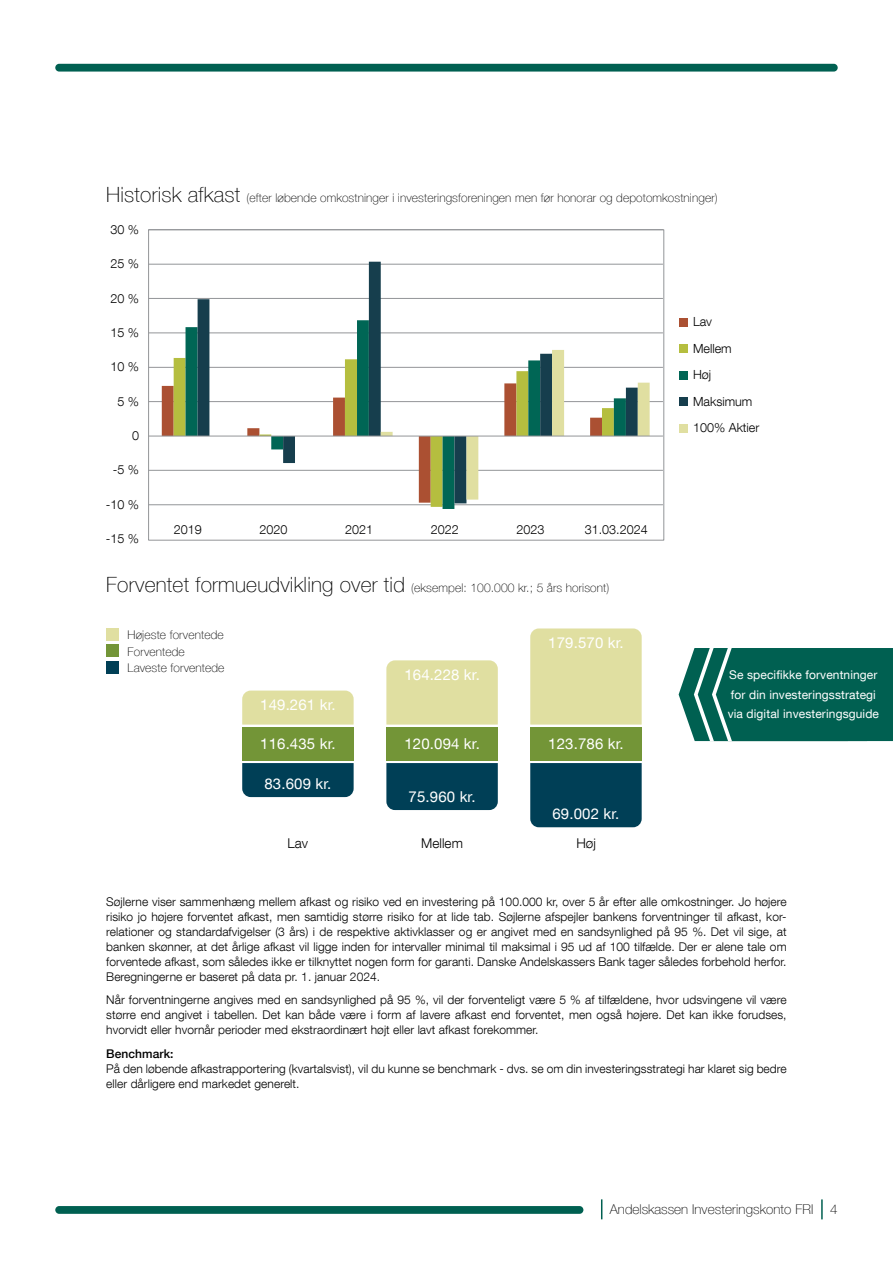
<style>
.page{position:relative;width:893px;height:1263px;background:#fff}
.page>*{position:absolute;margin:0;border:0;box-sizing:border-box;transform-origin:0 0}
.t1{font:15px "Helvetica Neue LT Com";letter-spacing:.01em;color:#fff}
.t2{font:100 13.5px "Helvetica Neue LT Com";letter-spacing:.01em;color:#000}
.t3{font:300 13.5px "Helvetica Neue LT Com";letter-spacing:.005em;color:#000}
.t4{font:300 12.6px/26.5px "Helvetica Neue LT Com";color:#010101}
.t5{font:300 12px/15px "Helvetica Neue LT Com";letter-spacing:.005em;color:#000;text-align:justify}
.t6{font:100 12px/16.5px "Helvetica Neue LT Com";letter-spacing:.01em;color:#000}
.t7{font:12px/19.5px "Helvetica Neue LT Com";letter-spacing:.01em;color:#fff}
.t8{font:500 12px "Helvetica Neue LT Com";letter-spacing:.005em;color:#000}
.s1{font-size:21px}
</style>
<div class="page">
<svg style="left:601px;top:1199px;width:1px;height:20px"></svg>
<hr style="left:821px;top:1199px;width:2px;height:20px;background:#006051">
<div style="left:55px;top:64px;width:783px;height:8px;background:#006051;border-radius:4px"></div>
<div style="left:55px;top:1206px;width:528px;height:8px;background:#006051;border-radius:4px"></div>
<div style="left:106px;top:628px;width:13px;height:13px;background:#e0dfa1"></div>
<div style="left:106px;top:644px;width:13px;height:13px;background:#739537"></div>
<div style="left:106px;top:661px;width:13px;height:13px;background:#003f56"></div>
<svg style="left:242px;top:690px;width:112px;height:35px;background:#e1e0a4"></svg>
<div style="left:386px;top:660px;width:112px;height:65px;background:#e0dfa1"></div>
<div style="left:530px;top:628px;width:112px;height:97px;background:#e0dfa1"></div>
<div style="left:530px;top:727px;width:112px;height:33px;background:#739537"></div>
<div style="left:386px;top:727px;width:112px;height:33px;background:#739537"></div>
<div style="left:242px;top:727px;width:112px;height:33px;background:#739537"></div>
<div style="left:242px;top:763px;width:112px;height:34px;background:#003f56"></div>
<div style="left:386px;top:763px;width:112px;height:47px;background:#003f56"></div>
<div style="left:530px;top:763px;width:112px;height:64px;background:#003f56"></div>
<div style="left:679px;top:318px;width:9px;height:9px;background:#ab5032"></div>
<div style="left:679px;top:344px;width:9px;height:9px;background:#b5be3f"></div>
<div style="left:679px;top:371px;width:9px;height:9px;background:#065"></div>
<div style="left:679px;top:397px;width:9px;height:9px;background:#163e4d"></div>
<div style="left:679px;top:424px;width:9px;height:9px;background:#e0dfa1"></div>
<hr style="left:149px;top:264px;width:514px;height:1px;background:#939598">
<hr style="left:149px;top:298px;width:514px;height:1px;background:#939598">
<hr style="left:149px;top:332px;width:514px;height:1px;background:#939598">
<hr style="left:149px;top:367px;width:514px;height:1px;background:#939598">
<hr style="left:149px;top:401px;width:514px;height:1px;background:#939598">
<hr style="left:149px;top:470px;width:514px;height:1px;background:#939598">
<hr style="left:149px;top:504px;width:514px;height:1px;background:#939598">
<svg style="left:162px;top:383px;width:12px;height:88px"></svg>
<div style="left:148px;top:229px;width:516px;height:312px;border:1px solid #939598"></div>
<svg style="left:174px;top:358px;width:12px;height:148px"></svg>
<svg style="left:186px;top:320px;width:440px;height:189px"></svg>
<svg style="left:198px;top:262px;width:440px;height:241px"></svg>
<svg style="left:381px;top:350px;width:269px;height:150px"></svg>
<hr style="left:149px;top:436px;width:514px;height:1px;background:#939598">
<svg style="left:679px;top:648px;width:214px;height:93px;background:#126b5d"></svg>
<p class="t6" style="left:106px;top:189px;width:613px"><span class="s1">Historisk afkast</span> (efter løbende omkostninger i investeringsforeningen men før honorar og depotomkostninger)</p>
<p class="t4" style="left:110px;top:216px;width:30px">30 %</p>
<p class="t4" style="left:110px;top:250px;width:30px">25 %</p>
<p class="t4" style="left:110px;top:284px;width:30px">20 %</p>
<p class="t4" style="left:110px;top:319px;width:30px">15 %</p>
<p class="t4" style="left:110px;top:353px;width:30px">10 %</p>
<p class="t4" style="left:117px;top:388px;width:23px">5 %</p>
<p class="t4" style="left:132px;top:422px;width:8px">0</p>
<p class="t4" style="left:113px;top:456px;width:28px">-5 %</p>
<p class="t4" style="left:106px;top:491px;width:35px">-10 %</p>
<p class="t4" style="left:106px;top:525px;width:35px">-15 %</p>
<p class="t4" style="left:174px;top:516px;width:29px">2019</p>
<p class="t4" style="left:260px;top:516px;width:29px">2020</p>
<p class="t4" style="left:345px;top:516px;width:29px">2021</p>
<p class="t4" style="left:431px;top:516px;width:29px">2022</p>
<p class="t4" style="left:517px;top:516px;width:29px">2023</p>
<p class="t4" style="left:585px;top:516px;width:64px">31.03.2024</p>
<p class="t6" style="left:106px;top:579px;width:504px"><span class="s1">Forventet formueudvikling over tid</span> (eksempel: 100.000 kr.; 5 års horisont)</p>
<p class="t6" style="left:128px;top:626px;width:98px">Højeste forventede<br>Forventede<br>Laveste forventede</p>
<p class="t1" style="left:260px;top:695px;width:77px">149.261 kr.</p>
<p class="t1" style="left:404px;top:665px;width:77px">164.228 kr.</p>
<p class="t1" style="left:548px;top:633px;width:77px">179.570 kr.</p>
<p class="t1" style="left:260px;top:734px;width:77px">116.435 kr.</p>
<p class="t1" style="left:404px;top:734px;width:77px">120.094 kr.</p>
<p class="t1" style="left:548px;top:734px;width:77px">123.786 kr.</p>
<p class="t1" style="left:264px;top:774px;width:68px">83.609 kr.</p>
<p class="t1" style="left:409px;top:787px;width:68px">75.960 kr.</p>
<p class="t1" style="left:552px;top:804px;width:68px">69.002 kr.</p>
<p class="t3" style="left:287px;top:835px;width:22px">Lav</p>
<p class="t3" style="left:421px;top:835px;width:43px">Mellem</p>
<p class="t3" style="left:576px;top:835px;width:21px">Høj</p>
<p class="t4" style="left:693px;top:308px;width:68px">Lav<br>Mellem<br>Høj<br>Maksimum<br>100% Aktier</p>
<p class="t7" style="left:728px;top:665px;width:153px">Se specifikke forventninger for din investeringsstrategi via digital investeringsguide</p>
<p class="t5" style="left:106px;top:894px;width:682px">Søjlerne viser sammenhæng mellem afkast og risiko ved en investering på 100.000 kr, over 5 år efter alle omkostninger. Jo højere risiko jo højere forventet afkast, men samtidig større risiko for at lide tab. Søjlerne afspejler bankens forventninger til afkast, kor&shy;relationer og standardafvigelser (3 års) i de respektive aktivklasser og er angivet med en sandsynlighed på 95 %. Det vil sige, at banken skønner, at det årlige afkast vil ligge inden for intervaller minimal til maksimal i 95 ud af 100 tilfælde. Der er alene tale om forventede afkast, som således ikke er tilknyttet nogen form for garanti. Danske Andelskassers Bank tager således forbehold herfor.<br>Beregningerne er baseret på data pr. 1. januar 2024.</p>
<p class="t5" style="left:106px;top:992px;width:682px">Når forventningerne angives med en sandsynlighed på 95 %, vil der forventeligt være 5 % af tilfældene, hvor udsvingene vil være større end angivet i tabellen. Det kan både være i form af lavere afkast end forventet, men også højere. Det kan ikke forudses, hvorvidt eller hvornår perioder med ekstraordinært højt eller lavt afkast forekommer.</p>
<p class="t8" style="left:106px;top:1046px;width:69px">Benchmark:</p>
<p class="t5" style="left:106px;top:1061px;width:682px">På den løbende afkastrapportering (kvartalsvist), vil du kunne se benchmark - dvs. se om din investeringsstrategi har klaret sig bedre eller dårligere end markedet generelt.</p>
<p class="t2" style="left:610px;top:1201px;width:229px">Andelskassen Investeringskonto FRI 4</p>
</div>
